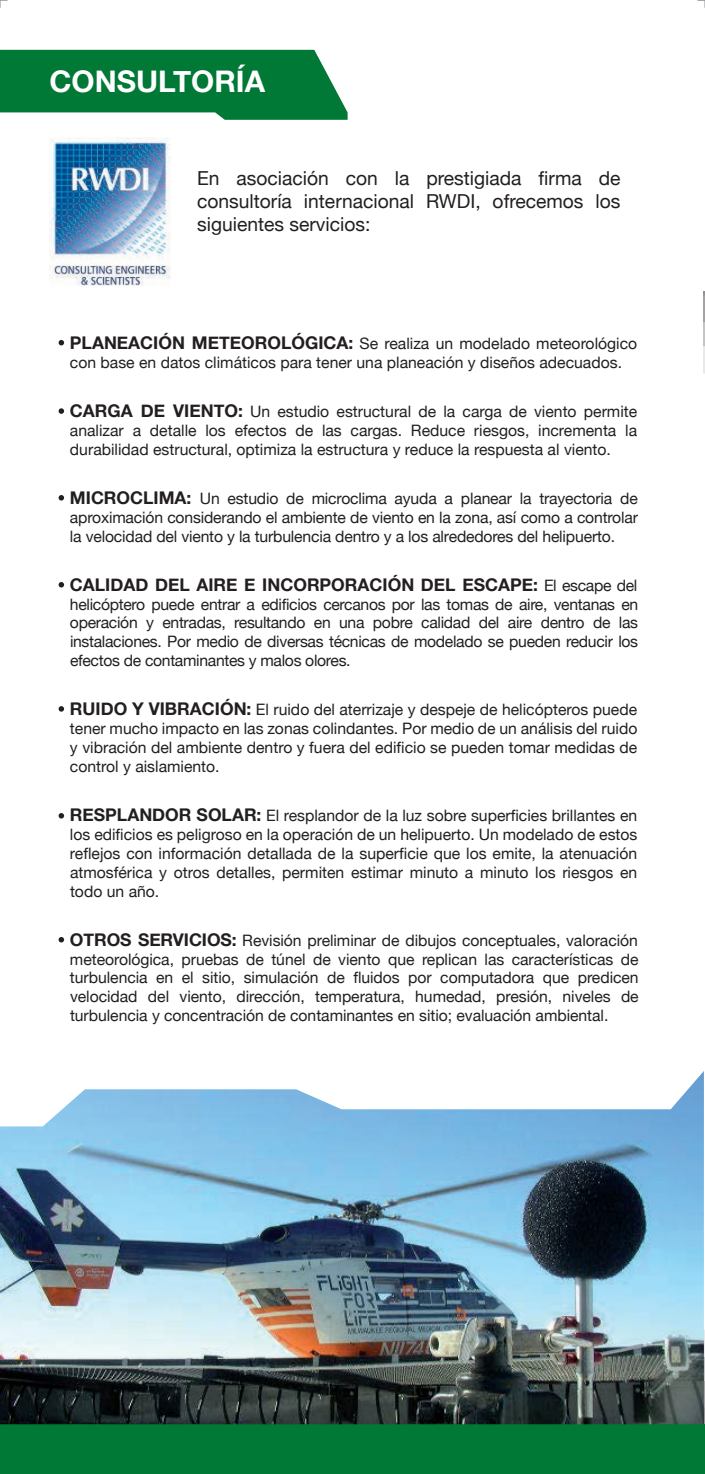
<style>
.page{position:relative;width:705px;height:1474px;background:#fff}
.page>*{position:absolute;margin:0;border:0;box-sizing:border-box;transform-origin:0 0}
.t1{font:700 29.75px "Helvetica Neue";color:#fff}
.t2{font:19.25px/23.1px "Helvetica Neue";color:#231f20;text-align:justify}
.t3{font:700 17.5px "Helvetica Neue";color:#231f20}
.t4{font:15.75px/18.9px "Helvetica Neue";color:#231f20;text-align:justify}
.s1{font-weight:700;font-size:17.5px}
.s2{font-weight:400;font-size:15.75px}
</style>
<div class="page">
<svg style="left:697px;top:0;width:8px;height:8px"></svg>
<svg style="left:0;top:0;width:8px;height:8px"></svg>
<svg style="left:704px;top:1330px;width:1px;height:94px"></svg>
<svg style="left:704px;top:292px;width:1px;height:82px"></svg>
<svg style="left:0;top:50px;width:348px;height:70px"></svg>
<img style="left:50px;top:137px;width:120px;height:149px">
<svg style="left:59px;top:340px;width:5px;height:5px"></svg>
<svg style="left:59px;top:408px;width:5px;height:6px"></svg>
<svg style="left:59px;top:495px;width:5px;height:5px"></svg>
<svg style="left:59px;top:582px;width:5px;height:5px"></svg>
<svg style="left:59px;top:706px;width:5px;height:5px"></svg>
<svg style="left:59px;top:813px;width:5px;height:5px"></svg>
<svg style="left:59px;top:937px;width:5px;height:5px"></svg>
<div style="left:0;top:1424px;width:705px;height:50px;background:#007836"></div>
<img style="left:0;top:1071px;width:704px;height:353px">
<h1 class="t1" style="left:50px;top:58px;width:217px">CONSULTORÍA</h1>
<p class="t2" style="left:197px;top:167px;width:425px">En asociación con la prestigiada firma de consultoría internacional RWDI, ofrecemos los siguientes servicios:</p>
<p class="t4" style="left:70px;top:335px;width:569px"><span class="s1">PLANEACIÓN METEOROLÓGICA:</span> Se realiza un modelado meteorológico con base en datos climáticos para tener una planeación y diseños adecuados.</p>
<p class="t4" style="left:70px;top:403px;width:569px"><span class="s1">CARGA DE VIENTO:</span> Un estudio estructural de la carga de viento permite analizar a detalle los efectos de las cargas. Reduce riesgos, incrementa la durabilidad estructural, optimiza la estructura y reduce la respuesta al viento.</p>
<p class="t4" style="left:70px;top:490px;width:569px"><span class="s1">MICROCLIMA:</span> Un estudio de microclima ayuda a planear la trayectoria de aproximación considerando el ambiente de viento en la zona, así como a controlar la velocidad del viento y la turbulencia dentro y a los alrededores del helipuerto.</p>
<p class="t3" style="left:70px;top:571px;width:569px">CALIDAD DEL AIRE E INCORPORACIÓN DEL ESCAPE: <span class="s2">El escape del</span></p>
<p class="t4" style="left:70px;top:595px;width:570px">helicóptero puede entrar a edificios cercanos por las tomas de aire, ventanas en operación y entradas, resultando en una pobre calidad del aire dentro de las instalaciones. Por medio de diversas técnicas de modelado se pueden reducir los efectos de contaminantes y malos olores.</p>
<p class="t4" style="left:70px;top:701px;width:569px"><span class="s1">RUIDO Y VIBRACIÓN:</span> El ruido del aterrizaje y despeje de helicópteros puede tener mucho impacto en las zonas colindantes. Por medio de un análisis del ruido y vibración del ambiente dentro y fuera del edificio se pueden tomar medidas de control y aislamiento.</p>
<p class="t4" style="left:70px;top:807px;width:569px"><span class="s1">RESPLANDOR SOLAR:</span> El resplandor de la luz sobre superficies brillantes en los edificios es peligroso en la operación de un helipuerto. Un modelado de estos reflejos con información detallada de la superficie que los emite, la atenuación atmosférica y otros detalles, permiten estimar minuto a minuto los riesgos en todo un año.</p>
<p class="t4" style="left:70px;top:931px;width:570px"><span class="s1">OTROS SERVICIOS:</span> Revisión preliminar de dibujos conceptuales, valoración meteorológica, pruebas de túnel de viento que replican las características de turbulencia en el sitio, simulación de fluidos por computadora que predicen velocidad del viento, dirección, temperatura, humedad, presión, niveles de turbulencia y concentración de contaminantes en sitio; evaluación ambiental.</p>
</div>
